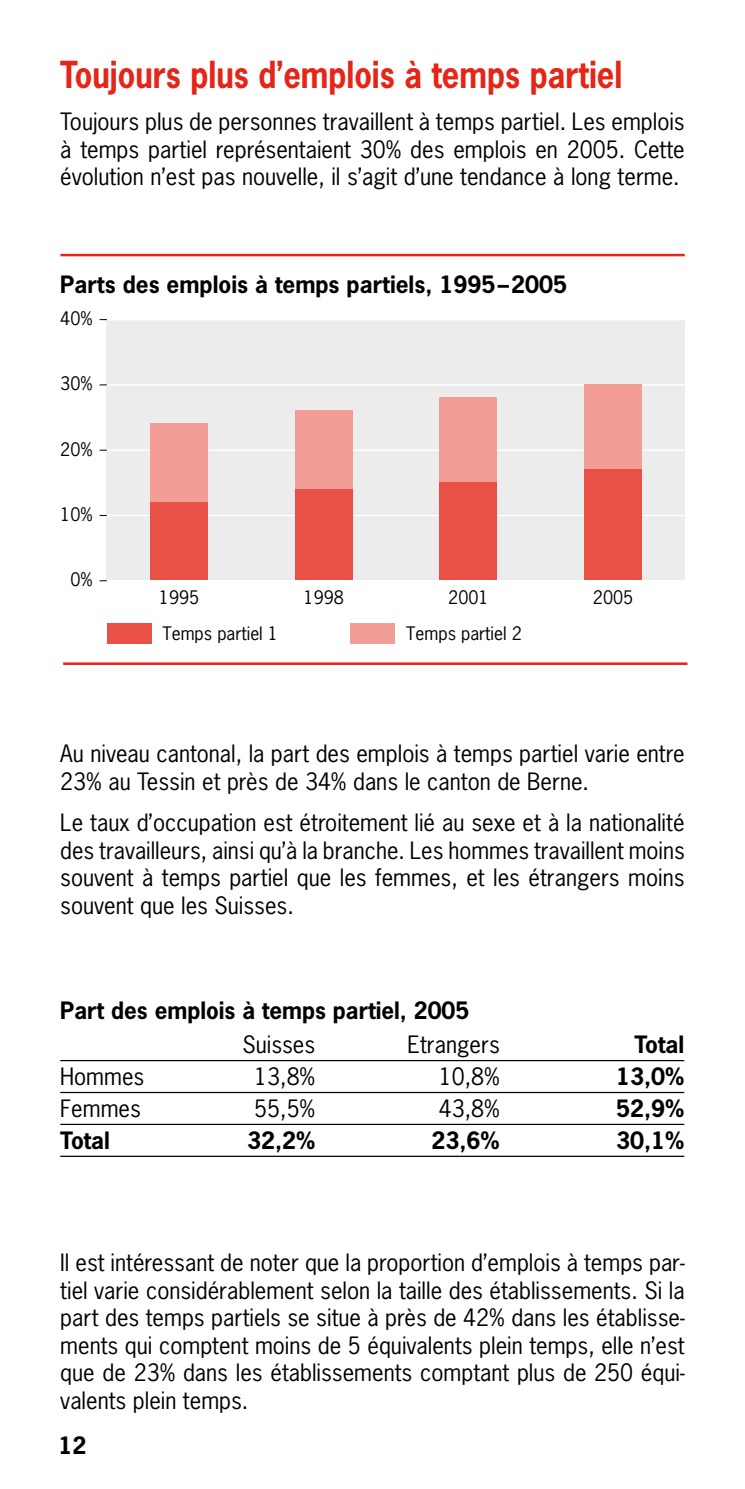
<style>
.page{position:relative;width:745px;height:1489px;background:#fff}
.page>*{position:absolute;margin:0;border:0;box-sizing:border-box;transform-origin:0 0}
.t1{font:700 35px "News Gothic Std";color:#e42518;scale:.88 1}
.t2{font:22.5px/27.5px "News Gothic Std";color:#000;text-align:justify}
.t3{font:700 22.5px "News Gothic Std";color:#000}
.t4{font:17.5px "News Gothic Std";color:#000}
</style>
<div class="page">
<hr style="left:60px;top:254px;width:624px;height:2px;background:#e42518">
<hr style="left:63px;top:662px;width:624px;height:3px;background:#e42518">
<div style="left:107px;top:319px;width:577px;height:261px;background:#ececed"></div>
<hr style="left:107px;top:514px;width:577px;height:2px;background:#fff">
<hr style="left:107px;top:449px;width:577px;height:2px;background:#fff">
<svg style="left:99px;top:449px;width:8px;height:2px"></svg>
<hr style="left:107px;top:384px;width:577px;height:1px;background:#fff">
<hr style="left:107px;top:319px;width:577px;height:1px;background:#fff">
<div style="left:150px;top:501px;width:58px;height:78px;background:#e95146"></div>
<div style="left:150px;top:423px;width:58px;height:78px;background:#f39d97"></div>
<div style="left:294px;top:488px;width:58px;height:91px;background:#e95146"></div>
<div style="left:294px;top:410px;width:58px;height:78px;background:#f39d97"></div>
<div style="left:439px;top:482px;width:58px;height:97px;background:#e95146"></div>
<div style="left:439px;top:397px;width:58px;height:85px;background:#f39d97"></div>
<div style="left:583px;top:469px;width:58px;height:110px;background:#e95146"></div>
<div style="left:583px;top:384px;width:58px;height:85px;background:#f39d97"></div>
<div style="left:107px;top:623px;width:44px;height:20px;background:#e95146"></div>
<div style="left:350px;top:623px;width:44px;height:20px;background:#f39d97"></div>
<hr style="left:60px;top:1059px;width:623px;height:2px;background:#000">
<hr style="left:60px;top:1091px;width:623px;height:2px;background:#000">
<hr style="left:60px;top:1123px;width:623px;height:1px;background:#000">
<hr style="left:60px;top:1155px;width:439px;height:1px;background:#000">
<hr style="left:499px;top:1155px;width:184px;height:1px;background:#000">
<h1 class="t1" style="left:60px;top:58px;width:640px">Toujours plus d’emplois à temps partiel</h1>
<p class="t2" style="left:60px;top:109px;width:625px">Toujours plus de personnes travaillent à temps partiel. Les emplois à temps partiel représentaient 30% des emplois en 2005. Cette évolution n’est pas nouvelle, il s’agit d’une tendance à long terme.</p>
<p class="t3" style="left:60px;top:275px;width:508px">Parts des emplois à temps partiels, 1995–2005</p>
<p class="t4" style="left:60px;top:310px;width:34px">40%</p>
<p class="t4" style="left:60px;top:376px;width:34px">30%</p>
<p class="t4" style="left:60px;top:441px;width:34px">20%</p>
<p class="t4" style="left:60px;top:506px;width:34px">10%</p>
<p class="t4" style="left:70px;top:571px;width:24px">0%</p>
<p class="t4" style="left:159px;top:589px;width:42px">1995</p>
<p class="t4" style="left:303px;top:589px;width:42px">1998</p>
<p class="t4" style="left:448px;top:589px;width:42px">2001</p>
<p class="t4" style="left:592px;top:589px;width:42px">2005</p>
<p class="t4" style="left:162px;top:625px;width:117px">Temps partiel 1</p>
<p class="t4" style="left:406px;top:625px;width:117px">Temps partiel 2</p>
<p class="t2" style="left:60px;top:741px;width:625px">Au niveau cantonal, la part des emplois à temps partiel varie entre<br>23% au Tessin et près de 34% dans le canton de Berne.</p>
<p class="t2" style="left:60px;top:810px;width:625px">Le taux d’occupation est étroitement lié au sexe et à la nationalité des travailleurs, ainsi qu’à la branche. Les hommes travaillent moins souvent à temps partiel que les femmes, et les étrangers moins souvent que les Suisses.</p>
<p class="t3" style="left:60px;top:999px;width:410px">Part des emplois à temps partiel, 2005</p>
<p class="t2" style="left:242px;top:1032px;width:74px">Suisses</p>
<p class="t2" style="left:407px;top:1032px;width:94px">Etrangers</p>
<p class="t3" style="left:634px;top:1034px;width:51px">Total</p>
<p class="t2" style="left:60px;top:1064px;width:86px">Hommes</p>
<p class="t2" style="left:254px;top:1064px;width:63px">13,8%</p>
<p class="t2" style="left:438px;top:1064px;width:63px">10,8%</p>
<p class="t3" style="left:615px;top:1066px;width:70px">13,0%</p>
<p class="t2" style="left:60px;top:1096px;width:82px">Femmes</p>
<p class="t2" style="left:254px;top:1096px;width:63px">55,5%</p>
<p class="t2" style="left:438px;top:1096px;width:63px">43,8%</p>
<p class="t3" style="left:615px;top:1098px;width:70px">52,9%</p>
<p class="t3" style="left:60px;top:1130px;width:51px">Total</p>
<p class="t3" style="left:247px;top:1130px;width:70px">32,2%</p>
<p class="t3" style="left:431px;top:1130px;width:70px">23,6%</p>
<p class="t3" style="left:615px;top:1130px;width:70px">30,1%</p>
<p class="t2" style="left:60px;top:1250px;width:625px">Il est intéressant de noter que la proportion d’emplois à temps par&shy;tiel varie considérablement selon la taille des établissements. Si la part des temps partiels se situe à près de 42% dans les établisse&shy;ments qui comptent moins de 5 équivalents plein temps, elle n’est que de 23% dans les établissements comptant plus de 250 équi&shy;valents plein temps.</p>
<p class="t3" style="left:58px;top:1434px;width:29px">12</p>
</div>
